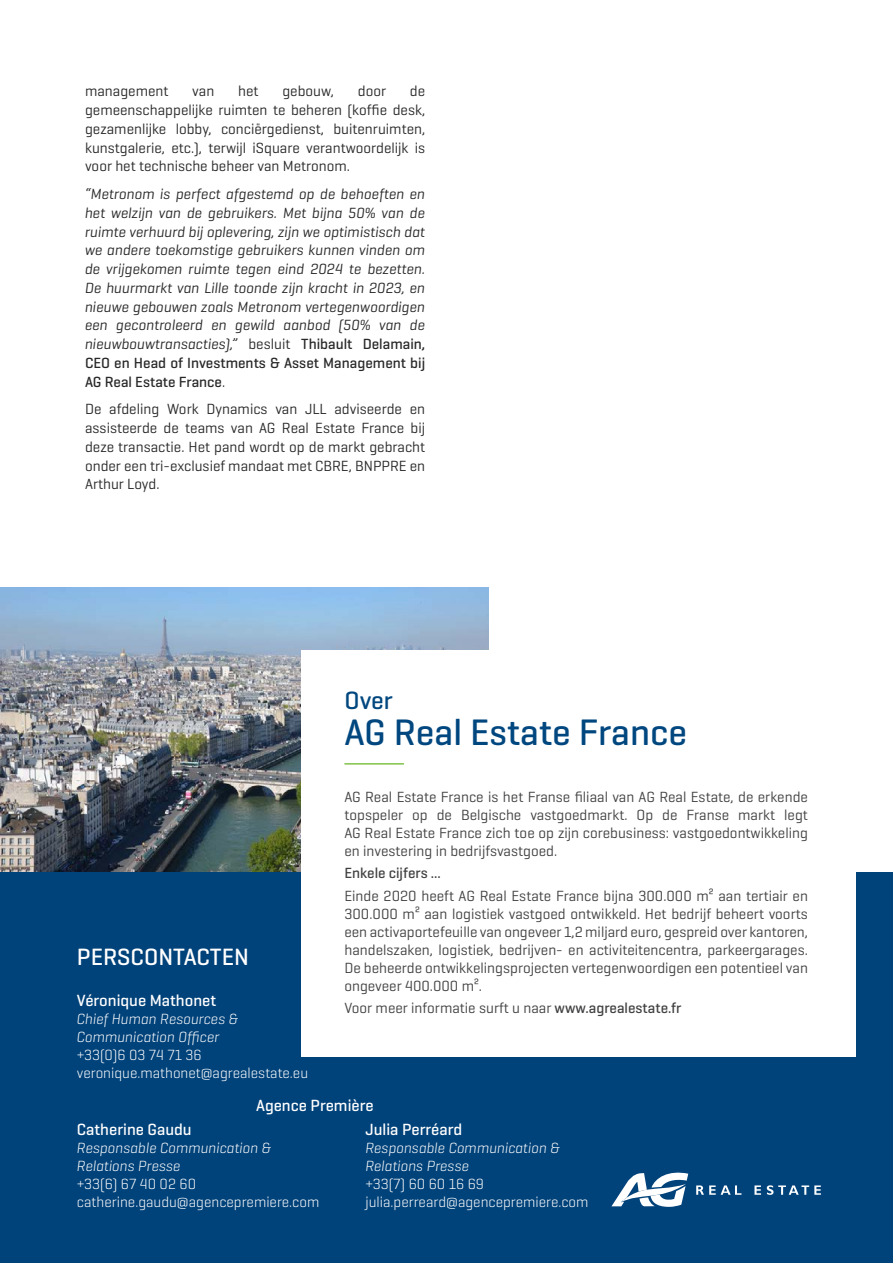
<style>
.page{position:relative;width:893px;height:1263px;background:#fff}
.page>*{position:absolute;margin:0;border:0;box-sizing:border-box;transform-origin:0 0}
.t1{font:500 37.5px "AG Geogrotesque";color:#00477f}
.t2{font:500 25.5px "AG Geogrotesque";color:#00477f}
.t3{font:500 24px "AG Geogrotesque";color:#fff}
.t4{font:500 16.5px "AG Geogrotesque";color:#fff}
.t5{font:15px/18px "AG Geogrotesque";color:#414042;text-align:justify}
.t6{font:italic 15px/18.8px "AG Geogrotesque";color:#292829;text-align:justify}
.t7{font:15px/18.8px "AG Geogrotesque";color:#292829;text-align:justify}
.t8{font:300 15px/18px "AG Geogrotesque";color:#fff}
.t9{font:italic 300 15px/18px "AG Geogrotesque";color:#fff}
.t10{font:500 15px "AG Geogrotesque";color:#414042}
.s1{font-style:normal}
.s2{font-weight:500;font-style:normal}
.s3{font-weight:500}
</style>
<div class="page">
<img style="left:0;top:588px;width:488px;height:285px">
<div style="left:0;top:873px;width:893px;height:390px;background:#00427a"></div>
<div style="left:301px;top:650px;width:554px;height:407px;background:#fff"></div>
<hr style="left:344px;top:763px;width:60px;height:2px;background:#7fc349">
<svg style="left:611px;top:1172px;width:77px;height:35px"></svg>
<svg style="left:754px;top:1185px;width:7px;height:10px"></svg>
<svg style="left:696px;top:1185px;width:45px;height:10px"></svg>
<svg style="left:767px;top:1185px;width:54px;height:10px"></svg>
<p class="t7" style="left:85px;top:81px;width:342px;text-indent:325px">de gemeenschappelijke ruimten te beheren (koffie desk, gezamenlijke lobby, conciërgedienst, buitenruimten, kunstgalerie, etc.), terwijl iSquare verantwoordelijk is voor het technische beheer van Metronom.</p>
<p class="t6" style="left:85px;top:184px;width:342px">“Metronom is perfect afgestemd op de behoeften en het welzijn van de gebruikers. Met bijna 50% van de ruimte verhuurd bij oplevering, zijn we optimistisch dat we andere toekomstige gebruikers kunnen vinden om de vrijgekomen ruimte tegen eind 2024 te bezetten.<br>De huurmarkt van Lille toonde zijn kracht in 2023, en nieuwe gebouwen zoals Metronom vertegenwoordigen een gecontroleerd en gewild aanbod (50% van de nieuwbouwtransacties),” <span class="s1">besluit</span> <span class="s2">Thibault Delamain, CEO en Head of Investments &amp; Asset Management bij AG Real Estate France</span><span class="s1">.</span></p>
<p class="t7" style="left:85px;top:399px;width:342px">De afdeling Work Dynamics van JLL adviseerde en assisteerde de teams van AG Real Estate France bij deze transactie. Het pand wordt op de markt gebracht onder een tri-exclusief mandaat met CBRE, BNPPRE en Arthur Loyd.</p>
<p class="t7" style="left:85px;top:81px;width:85px">management</p>
<p class="t7" style="left:192px;top:81px;width:24px">van</p>
<p class="t7" style="left:238px;top:81px;width:22px">het</p>
<p class="t7" style="left:282px;top:81px;width:53px">gebouw,</p>
<p class="t7" style="left:358px;top:81px;width:30px">door</p>
<h3 class="t3" style="left:77px;top:942px;width:173px">PERSCONTACTEN</h3>
<p class="t4" style="left:77px;top:990px;width:141px">Véronique Mathonet</p>
<p class="t9" style="left:77px;top:1009px;width:163px">Chief Human Resources &amp;<br>Communication Officer</p>
<p class="t8" style="left:77px;top:1045px;width:233px">+33(0)6 03 74 71 36 veronique.mathonet@agrealestate.eu</p>
<h2 class="t2" style="left:344px;top:684px;width:50px">Over</h2>
<h1 class="t1" style="left:344px;top:709px;width:344px">AG Real Estate France</h1>
<p class="t5" style="left:344px;top:787px;width:465px">AG Real Estate France is het Franse filiaal van AG Real Estate, de erkende topspeler op de Belgische vastgoedmarkt. Op de Franse markt legt AG Real Estate France zich toe op zijn corebusiness: vastgoedontwikkeling en investering in bedrijfsvastgoed.</p>
<p class="t10" style="left:344px;top:864px;width:98px">Enkele cijfers ...</p>
<p class="t5" style="left:344px;top:886px;width:465px">Einde 2020 heeft AG Real Estate France bijna 300.000 m² aan tertiair en 300.000 m² aan logistiek vastgoed ontwikkeld. Het bedrijf beheert voorts een activaportefeuille van ongeveer 1,2 miljard euro, gespreid over kantoren, handelszaken, logistiek, bedrijven- en activiteitencentra, parkeergarages.<br>De beheerde ontwikkelingsprojecten vertegenwoordigen een potentieel van ongeveer 400.000 m².</p>
<p class="t5" style="left:344px;top:998px;width:339px">Voor meer informatie surft u naar <span class="s3">www.agrealestate.fr</span></p>
<p class="t4" style="left:256px;top:1095px;width:119px">Agence Première</p>
<p class="t4" style="left:77px;top:1119px;width:116px">Catherine Gaudu</p>
<p class="t9" style="left:77px;top:1138px;width:196px">Responsable Communication &amp;<br>Relations Presse</p>
<p class="t8" style="left:77px;top:1174px;width:244px">+33(6) 67 40 02 60 catherine.gaudu@agencepremiere.com</p>
<p class="t4" style="left:365px;top:1119px;width:98px">Julia Perréard</p>
<p class="t9" style="left:365px;top:1138px;width:196px">Responsable Communication &amp;<br>Relations Presse</p>
<p class="t8" style="left:365px;top:1174px;width:225px">+33(7) 60 60 16 69 julia.perreard@agencepremiere.com</p>
</div>
